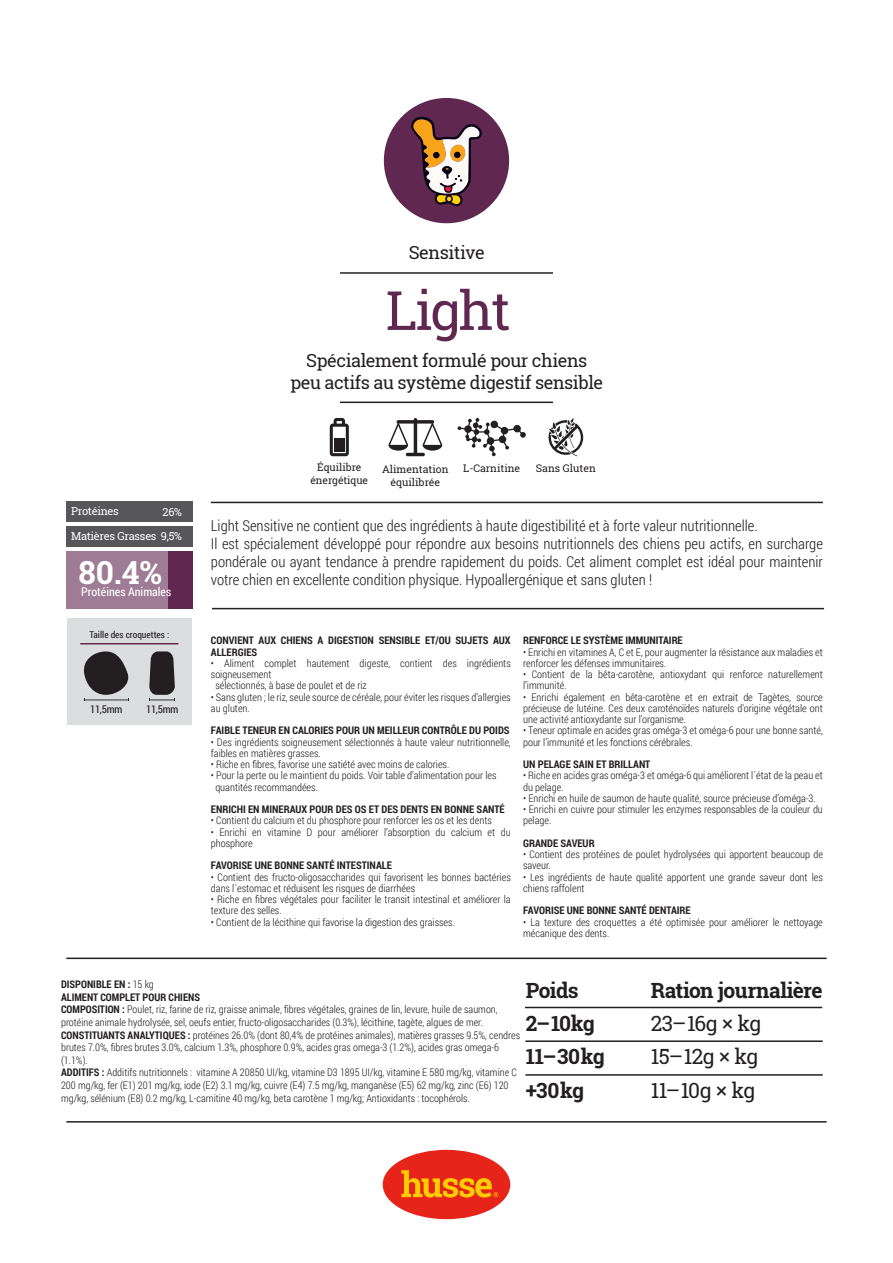
<style>
.page{position:relative;width:893px;height:1263px;background:#fff}
.page>*{position:absolute;margin:0;border:0;box-sizing:border-box;transform-origin:0 0}
.t1{font:54px "Roboto Slab";letter-spacing:-.045em;color:#602750}
.t2{font:700 31.8px "Roboto Slab";color:#fff}
.t3{font:700 21px/33.2px "Roboto Slab";letter-spacing:-.03em;color:#231f20}
.t4{font:21px/33.2px "Roboto Slab";letter-spacing:-.03em;color:#231f20}
.t5{font:18px/21.6px "Roboto Slab";letter-spacing:-.025em;color:#231f20;text-align:center}
.t6{font:300 15px/18px "Roboto Condensed";color:#231f20}
.t7{font:12px "Roboto Condensed";color:#fff}
.t8{font:10.95px/24px "Roboto Slab";letter-spacing:-.025em;color:#fff;text-align:right}
.t9{font:10.65px "Roboto Condensed";letter-spacing:-.025em;color:#231f20}
.t10{font:300 10.5px/11.2px "Roboto Condensed";color:#231f20}
.t11{font:700 10.5px/11.2px "Roboto Condensed";color:#231f20}
.t12{font:10.5px "Roboto Slab";color:#231f20}
.t13{font:9.45px "Roboto Condensed";color:#231f20}
.s1{font-weight:700}
</style>
<div class="page">
<hr style="left:66px;top:957px;width:761px;height:2px;background:#231f20">
<hr style="left:66px;top:1121px;width:761px;height:1px;background:#231f20">
<div style="left:383px;top:1150px;width:127px;height:69px;background:#e72419;border-radius:50%"></div>
<svg style="left:401px;top:1170px;width:97px;height:27px"></svg>
<div style="left:67px;top:618px;width:125px;height:107px;background:#dcdddf"></div>
<hr style="left:80px;top:643px;width:98px;height:1px;background:#602750">
<svg style="left:149px;top:651px;width:26px;height:50px"></svg>
<svg style="left:83px;top:651px;width:46px;height:50px"></svg>
<hr style="left:525px;top:1040px;width:298px;height:2px;background:#231f20">
<hr style="left:525px;top:1007px;width:297px;height:1px;background:#231f20">
<hr style="left:525px;top:1074px;width:298px;height:2px;background:#231f20">
<div style="left:66px;top:501px;width:126px;height:20px;background:#57575a"></div>
<div style="left:66px;top:526px;width:126px;height:20px;background:#57575a"></div>
<div style="left:66px;top:552px;width:126px;height:57px;background:#602750"></div>
<div style="left:66px;top:552px;width:102px;height:57px;background:#9e7c95"></div>
<hr style="left:340px;top:272px;width:213px;height:2px;background:#231f20">
<div style="left:384px;top:98px;width:125px;height:125px;background:#602750;border-radius:50%"></div>
<svg style="left:411px;top:117px;width:71px;height:89px"></svg>
<svg style="left:549px;top:418px;width:34px;height:38px"></svg>
<svg style="left:388px;top:418px;width:54px;height:38px"></svg>
<svg style="left:458px;top:418px;width:68px;height:38px"></svg>
<svg style="left:330px;top:418px;width:19px;height:38px"></svg>
<div style="left:334px;top:438px;width:10px;height:14px;background:#231f20"></div>
<hr style="left:211px;top:502px;width:612px;height:1px;background:#231f20">
<hr style="left:212px;top:608px;width:612px;height:1px;background:#231f20">
<hr style="left:340px;top:402px;width:213px;height:1px;background:#231f20">
<h3 class="t5" style="left:409px;top:241px;width:78px">Sensitive</h3>
<h1 class="t1" style="left:386px;top:273px;width:126px">Light</h1>
<h3 class="t5" style="left:290px;top:350px;width:314px">Spécialement formulé pour chiens peu actifs au système digestif sensible</h3>
<p class="t8" style="left:71px;top:499px;width:49px">Protéines</p>
<p class="t8" style="left:71px;top:499px;width:113px">26%<br>Matières Grasses 9,5%</p>
<h2 class="t2" style="left:78px;top:551px;width:85px">80.4%</h2>
<p class="t7" style="left:81px;top:583px;width:92px">Protéines Animales</p>
<p class="t13" style="left:89px;top:628px;width:81px">Taille des croquettes :</p>
<p class="t9" style="left:90px;top:701px;width:34px">11,5mm</p>
<p class="t9" style="left:146px;top:701px;width:34px">11,5mm</p>
<p class="t12" style="left:317px;top:460px;width:46px">Équilibre</p>
<p class="t12" style="left:463px;top:461px;width:58px">L-Carnitine</p>
<p class="t12" style="left:310px;top:473px;width:59px">énergétique</p>
<p class="t12" style="left:382px;top:462px;width:68px">Alimentation</p>
<p class="t12" style="left:536px;top:461px;width:61px">Sans Gluten</p>
<p class="t12" style="left:390px;top:475px;width:51px">équilibrée</p>
<p class="t6" style="left:211px;top:516px;width:613px">Light Sensitive ne contient que des ingrédients à haute digestibilité et à forte valeur nutritionnelle.<br>Il est spécialement développé pour répondre aux besoins nutritionnels des chiens peu actifs, en surcharge pondérale ou ayant tendance à prendre rapidement du poids. Cet aliment complet est idéal pour maintenir votre chien en excellente condition physique. Hypoallergénique et sans gluten !</p>
<p class="t11" style="left:211px;top:634px;width:301px">CONVIENT AUX CHIENS A DIGESTION SENSIBLE ET/OU SUJETS AUX<br>ALLERGIES</p>
<p class="t10" style="left:211px;top:657px;width:301px">• Aliment complet hautement digeste, contient des ingrédients</p>
<p class="t10" style="left:211px;top:668px;width:62px">soigneusement</p>
<p class="t10" style="left:215px;top:679px;width:153px">sélectionnés, à base de poulet et de riz</p>
<p class="t10" style="left:211px;top:691px;width:301px">• Sans gluten ; le riz, seule source de céréale, pour éviter les risques d’allergies au gluten.</p>
<p class="t11" style="left:211px;top:724px;width:300px">FAIBLE TENEUR EN CALORIES POUR UN MEILLEUR CONTRÔLE DU POIDS</p>
<p class="t10" style="left:211px;top:736px;width:301px">• Des ingrédients soigneusement sélectionnés à haute valeur nutritionnelle, faibles en matières grasses.</p>
<p class="t10" style="left:211px;top:758px;width:240px">• Riche en fibres, favorise une satiété avec moins de calories.</p>
<p class="t10" style="left:215px;top:769px;width:283px;text-indent:-4px">• Pour la perte ou le maintient du poids. Voir table d’alimentation pour les quantités recommandées.</p>
<p class="t11" style="left:211px;top:803px;width:295px">ENRICHI EN MINERAUX POUR DES OS ET DES DENTS EN BONNE SANTÉ</p>
<p class="t10" style="left:211px;top:814px;width:282px">• Contient du calcium et du phosphore pour renforcer les os et les dents</p>
<p class="t10" style="left:211px;top:826px;width:301px">• Enrichi en vitamine D pour améliorer l’absorption du calcium et du phosphore</p>
<p class="t11" style="left:211px;top:859px;width:183px">FAVORISE UNE BONNE SANTÉ INTESTINALE</p>
<p class="t10" style="left:211px;top:871px;width:301px">• Contient des fructo-oligosaccharides qui favorisent les bonnes bactéries dans l´estomac et réduisent les risques de diarrhées</p>
<p class="t10" style="left:211px;top:893px;width:301px">• Riche en fibres végétales pour faciliter le transit intestinal et améliorer la texture des selles.</p>
<p class="t10" style="left:211px;top:916px;width:246px">• Contient de la lécithine qui favorise la digestion des graisses.</p>
<p class="t11" style="left:523px;top:634px;width:161px">RENFORCE LE SYSTÈME IMMUNITAIRE</p>
<p class="t10" style="left:523px;top:646px;width:301px">• Enrichi en vitamines A, C et E, pour augmenter la résistance aux maladies et renforcer les défenses immunitaires.</p>
<p class="t10" style="left:523px;top:668px;width:301px">• Contient de la bêta-carotène, antioxydant qui renforce naturellement l’immunité.</p>
<p class="t10" style="left:523px;top:691px;width:301px;text-align:justify">• Enrichi également en bêta-carotène et en extrait de Tagètes, source précieuse de lutéine. Ces deux caroténoïdes naturels d'origine végétale ont une activité antioxydante sur l'organisme.</p>
<p class="t10" style="left:523px;top:724px;width:301px">• Teneur optimale en acides gras oméga-3 et oméga-6 pour une bonne santé, pour l’immunité et les fonctions cérébrales.</p>
<p class="t11" style="left:523px;top:758px;width:129px">UN PELAGE SAIN ET BRILLANT</p>
<p class="t10" style="left:523px;top:769px;width:301px">• Riche en acides gras oméga-3 et oméga-6 qui améliorent l´état de la peau et du pelage.</p>
<p class="t10" style="left:523px;top:792px;width:294px">• Enrichi en huile de saumon de haute qualité, source précieuse d’oméga-3.</p>
<p class="t10" style="left:523px;top:803px;width:301px">• Enrichi en cuivre pour stimuler les enzymes responsables de la couleur du pelage.</p>
<p class="t11" style="left:523px;top:837px;width:73px">GRANDE SAVEUR</p>
<p class="t10" style="left:523px;top:848px;width:301px">• Contient des protéines de poulet hydrolysées qui apportent beaucoup de saveur.</p>
<p class="t10" style="left:523px;top:871px;width:301px">• Les ingrédients de haute qualité apportent une grande saveur dont les chiens raffolent</p>
<p class="t11" style="left:523px;top:904px;width:169px">FAVORISE UNE BONNE SANTÉ DENTAIRE</p>
<p class="t10" style="left:523px;top:916px;width:301px">• La texture des croquettes a été optimisée pour améliorer le nettoyage mécanique des dents.</p>
<p class="t10" style="left:61px;top:978px;width:460px;line-height:12.6px"><span class="s1">DISPONIBLE EN :</span> 15 kg<br><span class="s1">ALIMENT COMPLET POUR CHIENS<br>COMPOSITION :</span> Poulet, riz, farine de riz, graisse animale, fibres végétales, graines de lin, levure, huile de saumon, protéine animale hydrolysée, sel, oeufs entier, fructo-oligosaccharides (0.3%), lécithine, tagète, algues de mer.<br><span class="s1">CONSTITUANTS ANALYTIQUES :</span> protéines 26.0% (dont 80,4% de protéines animales), matières grasses 9.5%, cendres brutes 7.0%, fibres brutes 3.0%, calcium 1.3%, phosphore 0.9%, acides gras omega-3 (1.2%), acides gras omega-6 (1.1%).<br><span class="s1">ADDITIFS :</span> Additifs nutritionnels : vitamine A 20850 UI/kg, vitamine D3 1895 UI/kg, vitamine E 580 mg/kg, vitamine C 200 mg/kg, fer (E1) 201 mg/kg, iode (E2) 3.1 mg/kg, cuivre (E4) 7.5 mg/kg, manganèse (E5) 62 mg/kg, zinc (E6) 120 mg/kg, sélénium (E8) 0.2 mg/kg, L-carnitine 40 mg/kg, beta carotène 1 mg/kg; Antioxidants : tocophérols.</p>
<h3 class="t3" style="left:526px;top:973px;width:80px">Poids<br>2–10kg<br>11–30kg +30kg</h3>
<h3 class="t3" style="left:651px;top:973px;width:173px">Ration journalière</h3>
<h3 class="t4" style="left:651px;top:1007px;width:112px">23–16g × kg<br>15–12g × kg<br>11–10g × kg</h3>
</div>
